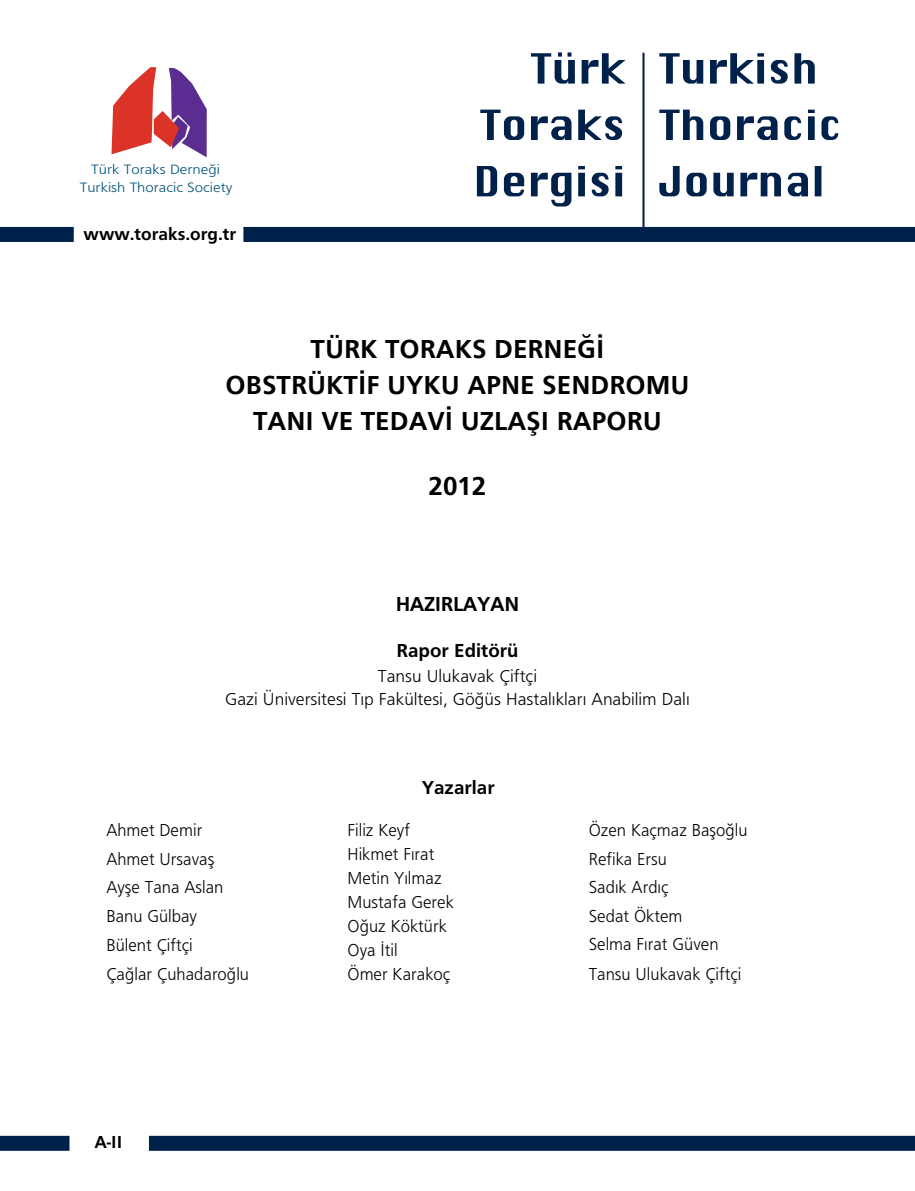
<style>
.page{position:relative;width:915px;height:1191px;background:#fff}
.page>*{position:absolute;margin:0;border:0;box-sizing:border-box;transform-origin:0 0}
.t1{font:27px/36px "Gill Sans Boldpcw";color:#000;text-align:center}
.t2{font:21px "Gill Sans Boldpcw";letter-spacing:-.02em;color:#000}
.t3{font:19.5px "Gill Sans Boldpcw";color:#000}
.t4{font:18px/28.8px "Gill Sans Lightpcw";color:#000;scale:.96 1}
.t5{font:18px/22.5px "Gill Sans Lightpcw";color:#000;text-align:center}
.t6{font:18px "Gill Sans Boldpcw";color:#000}
.t7{font:14.1px/17.7px "Gill Sans Lightpcw";color:#00537c;text-align:center;scale:1.1 1}
</style>
<div class="page">
<div style="left:243px;top:227px;width:671px;height:15px;background:#00224a"></div>
<div style="left:0;top:227px;width:74px;height:15px;background:#00224a"></div>
<svg style="left:659px;top:166px;width:162px;height:30px"></svg>
<svg style="left:659px;top:110px;width:179px;height:30px"></svg>
<svg style="left:659px;top:53px;width:155px;height:31px"></svg>
<svg style="left:476px;top:166px;width:146px;height:40px"></svg>
<svg style="left:480px;top:110px;width:142px;height:30px"></svg>
<svg style="left:530px;top:52px;width:95px;height:32px"></svg>
<hr style="left:642px;top:53px;width:2px;height:186px;background:#00224a">
<svg style="left:111px;top:67px;width:96px;height:90px"></svg>
<div style="left:0;top:1135px;width:69px;height:15px;background:#00224a"></div>
<div style="left:149px;top:1135px;width:765px;height:15px;background:#00224a"></div>
<p class="t7" style="left:80px;top:160px;width:140px">Türk Toraks Derneği<br>Turkish Thoracic Society</p>
<p class="t6" style="left:84px;top:223px;width:154px">www.toraks.org.tr</p>
<h1 class="t1" style="left:225px;top:330px;width:465px">TÜRK TORAKS DERNEĞİ<br>OBSTRÜKTİF UYKU APNE SENDROMU<br>TANI VE TEDAVİ UZLAŞI RAPORU</h1>
<h1 class="t1" style="left:428px;top:467px;width:59px">2012</h1>
<p class="t2" style="left:395px;top:591px;width:125px">HAZIRLAYAN</p>
<p class="t3" style="left:396px;top:639px;width:124px">Rapor Editörü</p>
<p class="t5" style="left:225px;top:664px;width:466px">Tansu Ulukavak Çiftçi<br>Gazi Üniversitesi Tıp Fakültesi, Göğüs Hastalıkları Anabilim Dalı</p>
<p class="t3" style="left:421px;top:776px;width:74px">Yazarlar</p>
<p class="t4" style="left:106px;top:815px;width:150px">Ahmet Demir<br>Ahmet Ursavaş<br>Ayşe Tana Aslan<br>Banu Gülbay<br>Bülent Çiftçi<br>Çağlar Çuhadaroğlu</p>
<p class="t4" style="left:347px;top:817px;width:112px;line-height:24px">Filiz Keyf<br>Hikmet Fırat<br>Metin Yılmaz<br>Mustafa Gerek<br>Oğuz Köktürk<br>Oya İtil<br>Ömer Karakoç</p>
<p class="t4" style="left:588px;top:815px;width:167px">Özen Kaçmaz Başoğlu<br>Refika Ersu<br>Sadık Ardıç<br>Sedat Öktem<br>Selma Fırat Güven<br>Tansu Ulukavak Çiftçi</p>
<p class="t6" style="left:94px;top:1131px;width:30px">A-II</p>
</div>
